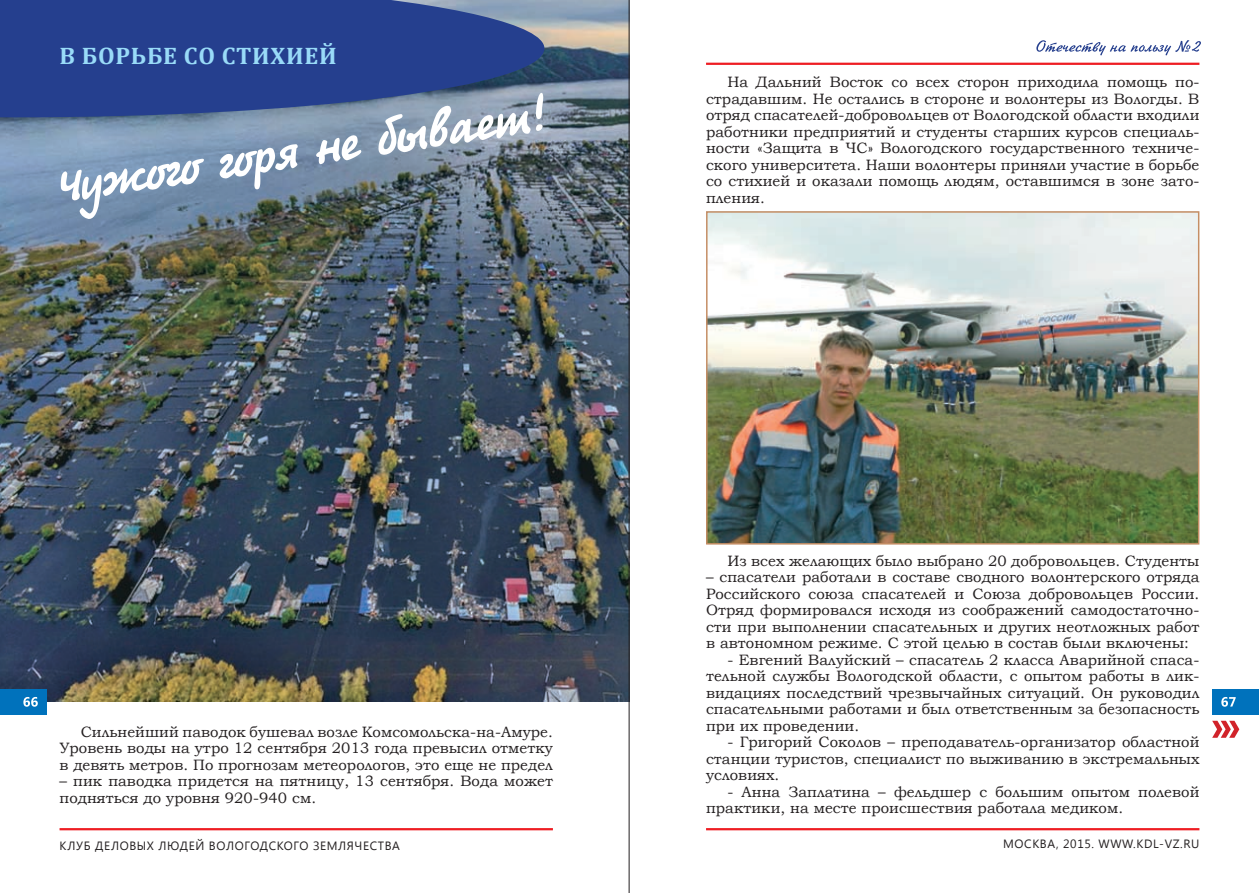
<style>
.page{position:relative;width:1259px;height:893px;background:#fff}
.page>*{position:absolute;margin:0;border:0;box-sizing:border-box;transform-origin:0 0}
.t1{font:700 24px "Cambria";letter-spacing:.03em;color:#99dbf8}
.t2{font:15px/16.5px "Bookman Old Style";letter-spacing:.005em;color:#231f20;text-align:justify}
.t3{font:12px "Segoe UI";letter-spacing:.05em;color:#231f20}
</style>
<div class="page">
<hr style="left:60px;top:828px;width:493px;height:2px;background:#ee1d23">
<svg style="left:1036px;top:40px;width:165px;height:15px"></svg>
<hr style="left:706px;top:828px;width:493px;height:2px;background:#ee1d23">
<hr style="left:706px;top:63px;width:493px;height:2px;background:#ee1d23">
<img style="left:0;top:0;width:629px;height:702px">
<svg style="left:0;top:0;width:544px;height:117px;background:#2b448e"></svg>
<div style="left:0;top:689px;width:47px;height:25px;background:#0072bc"></div>
<svg style="left:23px;top:697px;width:15px;height:10px"></svg>
<div style="left:1212px;top:689px;width:47px;height:25px;background:#0072bc"></div>
<svg style="left:1221px;top:697px;width:14px;height:10px"></svg>
<svg style="left:1212px;top:721px;width:27px;height:17px"></svg>
<svg style="left:61px;top:93px;width:482px;height:126px;background:#7b8da4"></svg>
<img style="left:709px;top:214px;width:487px;height:328px">
<div style="left:706px;top:211px;width:493px;height:334px;border:2px solid #c58e65"></div>
<hr style="left:629px;top:0;width:1px;height:893px;background:#231f20">
<h1 class="t1" style="left:60px;top:41px;width:55px">В борь</h1>
<h1 class="t1" style="left:147px;top:41px;width:91px">бе со сти</h1>
<h1 class="t1" style="left:270px;top:41px;width:67px">хией</h1>
<p class="t2" style="left:60px;top:723px;width:495px;text-indent:21px">Сильнейший паводок бушевал возле Комсомольска-на-Амуре.<br>Уровень воды на утро 12 сентября 2013 года превысил отметку в девять метров. По прогнозам метеорологов, это еще не предел</p>
<p class="t2" style="left:60px;top:773px;width:495px">– пик паводка придется на пятницу, 13 сентября. Вода может подняться до уровня 920-940 см.</p>
<p class="t2" style="left:706px;top:74px;width:495px;text-indent:21px">На Дальний Восток со всех сторон приходила помощь по&shy;страдавшим. Не остались в стороне и волонтеры из Вологды. В отряд спасателей-добровольцев от Вологодской области входили работники предприятий и студенты старших курсов специаль&shy;ности «Защита в ЧС» Вологодского государственного техниче&shy;ского университета. Наши волонтеры приняли участие в борьбе со стихией и оказали помощь людям, оставшимся в зоне зато&shy;пления.</p>
<p class="t2" style="left:727px;top:552px;width:473px">Из всех желающих было выбрано 20 добровольцев. Студенты</p>
<p class="t2" style="left:706px;top:569px;width:495px">– спасатели работали в составе сводного волонтерского отряда Российского союза спасателей и Союза добровольцев России.<br>Отряд формировался исходя из соображений самодостаточно&shy;сти при выполнении спасательных и других неотложных работ в автономном режиме. С этой целью в состав были включены:</p>
<p class="t2" style="left:706px;top:651px;width:495px;text-indent:21px">- Евгений Валуйский – спасатель 2 класса Аварийной спаса&shy;тельной службы Вологодской области, с опытом работы в лик&shy;видациях последствий чрезвычайных ситуаций. Он руководил спасательными работами и был ответственным за безопасность при их проведении.</p>
<p class="t2" style="left:706px;top:734px;width:495px;text-indent:21px">- Григорий Соколов – преподаватель-организатор областной станции туристов, специалист по выживанию в экстремальных условиях.</p>
<p class="t2" style="left:706px;top:783px;width:495px;text-indent:21px">- Анна Заплатина – фельдшер с большим опытом полевой практики, на месте происшествия работала медиком.</p>
<p class="t3" style="left:60px;top:837px;width:342px">КЛУБ ДЕЛОВЫХ ЛЮДЕЙ ВОЛОГОДСКОГО ЗЕМЛЯЧЕСТВА</p>
<p class="t3" style="left:1003px;top:836px;width:198px">МОСКВА, 2015. WWW.KDL-VZ.RU</p>
</div>
